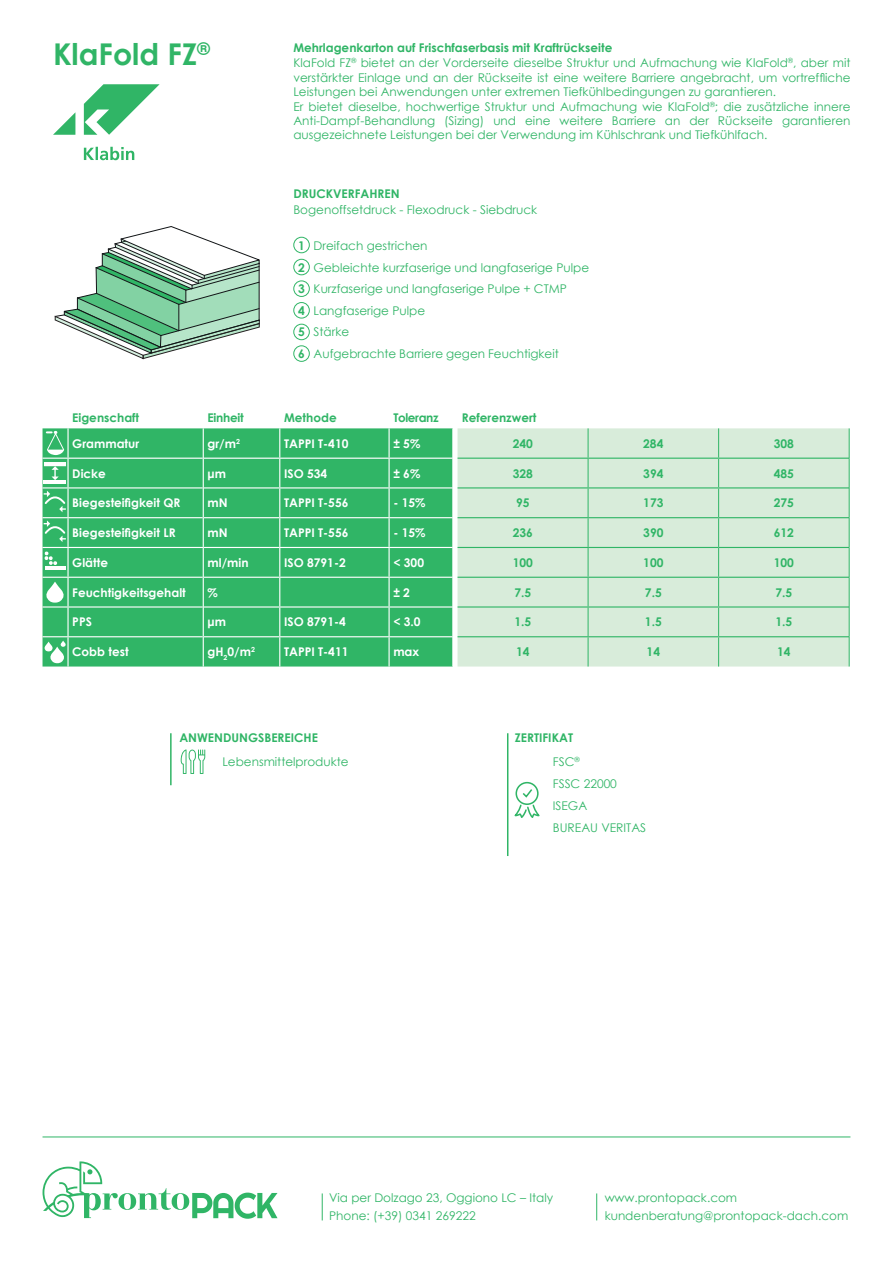
<style>
.page{position:relative;width:893px;height:1263px;background:#fff}
.page>*{position:absolute;margin:0;border:0;box-sizing:border-box;transform-origin:0 0}
.t1{font:700 30px "Century Gothic";color:#30b566}
.t2{font:12px/14.4px "Century Gothic";color:#30b566}
.t3{font:700 12px "Century Gothic";color:#fff}
.t4{font:700 12px/21.8px "Century Gothic";color:#30b566}
.t5{font:700 12px "Century Gothic";letter-spacing:-.03em;color:#30b566}
.t6{font:700 12px "Century Gothic";letter-spacing:-.02em;color:#30b566}
.s1{font-weight:400}
</style>
<div class="page">
<svg style="left:181px;top:749px;width:24px;height:25px"></svg>
<div style="left:515px;top:782px;width:24px;height:23px;border:2px solid #30b566;border-radius:50%"></div>
<svg style="left:514px;top:787px;width:26px;height:31px"></svg>
<hr style="left:507px;top:733px;width:1px;height:123px;background:#30b566">
<svg style="left:55px;top:226px;width:205px;height:133px"></svg>
<div style="left:293px;top:237px;width:17px;height:16px;border:1px solid #30b566;border-radius:50%"></div>
<div style="left:293px;top:259px;width:17px;height:16px;border:1px solid #30b566;border-radius:50%"></div>
<div style="left:293px;top:280px;width:17px;height:17px;border:1px solid #30b566;border-radius:50%"></div>
<div style="left:293px;top:302px;width:17px;height:16px;border:1px solid #30b566;border-radius:50%"></div>
<div style="left:293px;top:324px;width:17px;height:16px;border:1px solid #30b566;border-radius:50%"></div>
<div style="left:293px;top:345px;width:17px;height:17px;border:1px solid #30b566;border-radius:50%"></div>
<div style="left:458px;top:428px;width:391px;height:238px;background:#d8ecda"></div>
<hr style="left:588px;top:428px;width:1px;height:30px;background:#30b566">
<hr style="left:718px;top:428px;width:1px;height:30px;background:#30b566">
<hr style="left:849px;top:428px;width:1px;height:30px;background:#30b566">
<hr style="left:458px;top:517px;width:130px;height:1px;background:#30b566">
<hr style="left:588px;top:517px;width:131px;height:1px;background:#30b566">
<hr style="left:719px;top:517px;width:130px;height:1px;background:#30b566">
<hr style="left:849px;top:488px;width:1px;height:30px;background:#30b566">
<svg style="left:849px;top:518px;width:1px;height:29px"></svg>
<hr style="left:849px;top:547px;width:1px;height:30px;background:#30b566">
<hr style="left:849px;top:577px;width:1px;height:30px;background:#30b566">
<hr style="left:849px;top:607px;width:1px;height:30px;background:#30b566">
<hr style="left:458px;top:458px;width:130px;height:1px;background:#30b566">
<hr style="left:588px;top:458px;width:131px;height:1px;background:#30b566">
<hr style="left:719px;top:458px;width:130px;height:1px;background:#30b566">
<hr style="left:849px;top:458px;width:1px;height:30px;background:#30b566">
<hr style="left:458px;top:487px;width:130px;height:1px;background:#30b566">
<hr style="left:458px;top:547px;width:130px;height:1px;background:#30b566">
<hr style="left:458px;top:577px;width:130px;height:1px;background:#30b566">
<hr style="left:458px;top:606px;width:130px;height:2px;background:#30b566">
<hr style="left:458px;top:636px;width:130px;height:1px;background:#30b566">
<svg style="left:588px;top:459px;width:1px;height:207px"></svg>
<hr style="left:588px;top:487px;width:131px;height:1px;background:#30b566">
<hr style="left:588px;top:547px;width:131px;height:1px;background:#30b566">
<hr style="left:588px;top:577px;width:131px;height:1px;background:#30b566">
<hr style="left:588px;top:606px;width:131px;height:2px;background:#30b566">
<hr style="left:588px;top:636px;width:131px;height:1px;background:#30b566">
<svg style="left:718px;top:459px;width:1px;height:207px"></svg>
<hr style="left:719px;top:487px;width:130px;height:1px;background:#30b566">
<hr style="left:719px;top:547px;width:130px;height:1px;background:#30b566">
<hr style="left:719px;top:577px;width:130px;height:1px;background:#30b566">
<hr style="left:719px;top:606px;width:130px;height:2px;background:#30b566">
<hr style="left:719px;top:636px;width:130px;height:1px;background:#30b566">
<svg style="left:849px;top:637px;width:1px;height:29px"></svg>
<svg style="left:43px;top:428px;width:415px;height:238px;background:#3eba70"></svg>
<hr style="left:170px;top:733px;width:2px;height:52px;background:#30b566">
<svg style="left:43px;top:1161px;width:235px;height:58px"></svg>
<hr style="left:43px;top:1136px;width:807px;height:1px;background:#30b566">
<svg style="left:596px;top:1193px;width:1px;height:27px"></svg>
<svg style="left:322px;top:1193px;width:1px;height:27px"></svg>
<svg style="left:53px;top:113px;width:22px;height:22px"></svg>
<svg style="left:84px;top:84px;width:76px;height:51px"></svg>
<svg style="left:84px;top:147px;width:50px;height:13px"></svg>
<h1 class="t1" style="left:53px;top:31px;width:158px">KlaFold FZ<sup>®</sup></h1>
<p class="t4" style="left:293px;top:36px;width:320px">Mehrlagenkarton auf Frischfaserbasis mit Kraftrückseite</p>
<p class="t2" style="left:293px;top:56px;width:559px">KlaFold FZ<sup>®</sup> bietet an der Vorderseite dieselbe Struktur und Aufmachung wie KlaFold<sup>®</sup>, aber mit verstärkter Einlage und an der Rückseite ist eine weitere Barriere angebracht, um vortreffliche Leistungen bei Anwendungen unter extremen Tiefkühlbedingungen zu garantieren.<br>Er bietet dieselbe, hochwertige Struktur und Aufmachung wie KlaFold<sup>®</sup>; die zusätzliche innere Anti-Dampf-Behandlung (Sizing) und eine weitere Barriere an der Rückseite garantieren ausgezeichnete Leistungen bei der Verwendung im Kühlschrank und Tiefkühlfach.</p>
<p class="t4" style="left:293px;top:182px;width:108px">DRUCKVERFAHREN</p>
<p class="t2" style="left:293px;top:202px;width:245px">Bogenoffsetdruck - Flexodruck - Siebdruck</p>
<p class="t4" style="left:298px;top:234px;width:8px;text-align:justify">1<br>2<br>3<br>4<br>5<br>6</p>
<p class="t2" style="left:314px;top:234px;width:277px;line-height:21.8px">Dreifach gestrichen<br>Gebleichte kurzfaserige und langfaserige Pulpe<br>Kurzfaserige und langfaserige Pulpe + CTMP<br>Langfaserige Pulpe<br>Stärke<br>Aufgebrachte Barriere gegen Feuchtigkeit</p>
<p class="t4" style="left:72px;top:406px;width:68px">Eigenschaft</p>
<p class="t6" style="left:207px;top:409px;width:38px">Einheit</p>
<p class="t4" style="left:284px;top:406px;width:54px">Methode</p>
<p class="t5" style="left:393px;top:409px;width:47px">Toleranz</p>
<p class="t4" style="left:462px;top:406px;width:76px">Referenzwert</p>
<p class="t3" style="left:72px;top:434px;width:68px">Grammatur</p>
<p class="t3" style="left:207px;top:434px;width:34px">gr/m<sup>2</sup></p>
<p class="t3" style="left:284px;top:434px;width:66px">TAPPI T-410</p>
<p class="t3" style="left:393px;top:434px;width:28px">± 5%</p>
<p class="t4" style="left:513px;top:432px;width:22px">240</p>
<p class="t4" style="left:643px;top:432px;width:22px">284</p>
<p class="t4" style="left:774px;top:432px;width:22px">308</p>
<p class="t3" style="left:72px;top:464px;width:35px">Dicke</p>
<p class="t3" style="left:207px;top:464px;width:20px">μm</p>
<p class="t3" style="left:284px;top:464px;width:45px">ISO 534</p>
<p class="t3" style="left:393px;top:464px;width:28px">± 6%</p>
<p class="t4" style="left:513px;top:462px;width:22px">328</p>
<p class="t4" style="left:643px;top:462px;width:22px">394</p>
<p class="t4" style="left:774px;top:462px;width:22px">485</p>
<p class="t3" style="left:72px;top:494px;width:110px">Biegesteifigkeit QR</p>
<p class="t3" style="left:207px;top:494px;width:22px">mN</p>
<p class="t3" style="left:284px;top:494px;width:66px">TAPPI T-556</p>
<p class="t3" style="left:393px;top:494px;width:34px">- 15%</p>
<p class="t4" style="left:516px;top:491px;width:15px">95</p>
<p class="t4" style="left:643px;top:491px;width:22px">173</p>
<p class="t4" style="left:774px;top:491px;width:22px">275</p>
<p class="t3" style="left:72px;top:524px;width:105px">Biegesteifigkeit LR</p>
<p class="t3" style="left:207px;top:524px;width:22px">mN</p>
<p class="t3" style="left:284px;top:524px;width:66px">TAPPI T-556</p>
<p class="t3" style="left:393px;top:524px;width:34px">- 15%</p>
<p class="t4" style="left:513px;top:521px;width:22px">236</p>
<p class="t4" style="left:643px;top:521px;width:22px">390</p>
<p class="t4" style="left:774px;top:521px;width:22px">612</p>
<p class="t3" style="left:72px;top:553px;width:37px">Glätte</p>
<p class="t3" style="left:207px;top:553px;width:43px">ml/min</p>
<p class="t3" style="left:284px;top:553px;width:63px">ISO 8791-2</p>
<p class="t3" style="left:393px;top:553px;width:32px">&lt; 300</p>
<p class="t4" style="left:513px;top:551px;width:22px">100</p>
<p class="t4" style="left:643px;top:551px;width:22px">100</p>
<p class="t4" style="left:774px;top:551px;width:22px">100</p>
<p class="t3" style="left:72px;top:583px;width:115px">Feuchtigkeitsgehalt</p>
<p class="t3" style="left:207px;top:583px;width:12px">%</p>
<p class="t3" style="left:393px;top:583px;width:18px">± 2</p>
<p class="t4" style="left:514px;top:581px;width:18px">7.5</p>
<p class="t4" style="left:645px;top:581px;width:18px">7.5</p>
<p class="t4" style="left:775px;top:581px;width:18px">7.5</p>
<p class="t3" style="left:72px;top:613px;width:21px">PPS</p>
<p class="t3" style="left:208px;top:613px;width:20px">μm</p>
<p class="t3" style="left:284px;top:613px;width:63px">ISO 8791-4</p>
<p class="t3" style="left:393px;top:613px;width:29px">&lt; 3.0</p>
<p class="t4" style="left:514px;top:611px;width:18px">1.5</p>
<p class="t4" style="left:645px;top:611px;width:18px">1.5</p>
<p class="t4" style="left:775px;top:611px;width:18px">1.5</p>
<p class="t3" style="left:72px;top:643px;width:58px">Cobb test</p>
<p class="t3" style="left:207px;top:643px;width:49px">gH<sub>2</sub>0/m<sup>2</sup></p>
<p class="t3" style="left:284px;top:643px;width:66px">TAPPI T-411</p>
<p class="t3" style="left:393px;top:643px;width:27px">max</p>
<p class="t4" style="left:516px;top:640px;width:15px">14</p>
<p class="t4" style="left:647px;top:640px;width:15px">14</p>
<p class="t4" style="left:777px;top:640px;width:15px">14</p>
<p class="t4" style="left:179px;top:726px;width:140px">ANWENDUNGSBEREICHE</p>
<p class="t2" style="left:222px;top:754px;width:128px">Lebensmittelprodukte</p>
<p class="t4" style="left:553px;top:725px;width:28px;line-height:23.5px;text-indent:-38px">ZERTIFIKAT<br><span class="s1">FSC</span><sup>®</sup></p>
<p class="t2" style="left:553px;top:772px;width:95px;line-height:22px">FSSC 22000<br>ISEGA<br>BUREAU VERITAS</p>
<p class="t2" style="left:329px;top:1189px;width:226px;line-height:18px">Via per Dolzago 23, Oggiono LC – Italy<br>Phone: (+39) 0341 269222</p>
<p class="t2" style="left:605px;top:1189px;width:245px;line-height:18px">www.prontopack.com kundenberatung@prontopack-dach.com</p>
</div>
